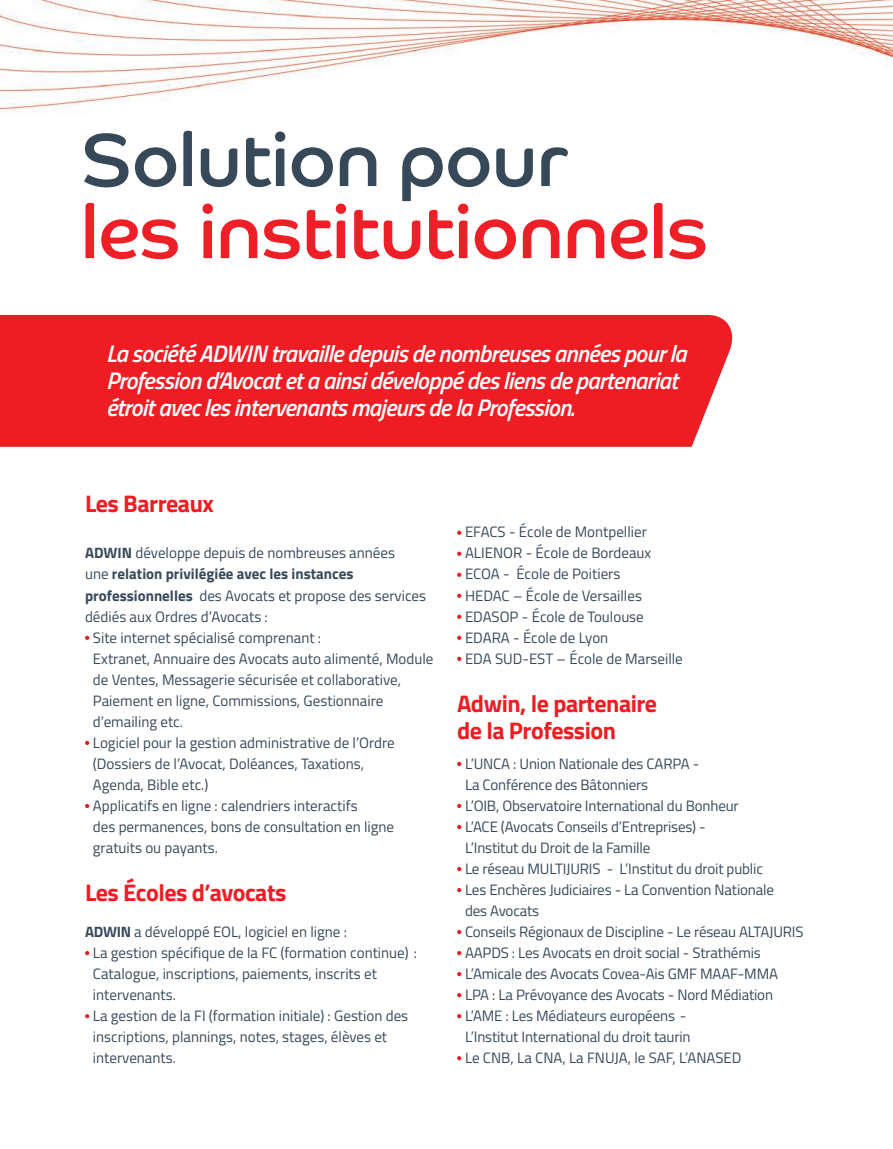
<style>
.page{position:relative;width:893px;height:1149px;background:#fff}
.page>*{position:absolute;margin:0;border:0;box-sizing:border-box;transform-origin:0 0}
.t1{font:75px "Co Headline";letter-spacing:-.005em;color:#ee1f26}
.t2{font:75px "Co Headline";letter-spacing:-.005em;color:#374959}
.t3{font:italic 600 24px/27px "Titillium Web";letter-spacing:-.03em;color:#fff}
.t4{font:700 24px/27px "Titillium Web";letter-spacing:-.02em;color:#ee1d23}
.t5{font:15px/21px "Titillium Web";color:#374959}
.t6{font:700 15px "Titillium Web";color:#374959}
.s1{font-weight:700}
.s2{font-weight:400}
</style>
<div class="page">
<img style="left:0;top:0;width:893px;height:1061px">
<div style="left:0;top:315px;width:737px;height:131px;background:#ee1d23"></div>
<svg style="left:85px;top:635px;width:4px;height:4px"></svg>
<svg style="left:85px;top:740px;width:4px;height:4px"></svg>
<svg style="left:85px;top:803px;width:4px;height:4px"></svg>
<svg style="left:85px;top:950px;width:4px;height:4px"></svg>
<svg style="left:85px;top:1013px;width:4px;height:4px"></svg>
<svg style="left:457px;top:530px;width:4px;height:4px"></svg>
<svg style="left:457px;top:551px;width:4px;height:4px"></svg>
<svg style="left:457px;top:572px;width:4px;height:4px"></svg>
<svg style="left:457px;top:593px;width:4px;height:4px"></svg>
<svg style="left:457px;top:614px;width:4px;height:4px"></svg>
<svg style="left:457px;top:635px;width:4px;height:4px"></svg>
<svg style="left:457px;top:656px;width:4px;height:4px"></svg>
<svg style="left:457px;top:761px;width:4px;height:4px"></svg>
<svg style="left:457px;top:803px;width:4px;height:4px"></svg>
<svg style="left:457px;top:824px;width:4px;height:4px"></svg>
<svg style="left:457px;top:866px;width:4px;height:4px"></svg>
<svg style="left:457px;top:887px;width:4px;height:4px"></svg>
<svg style="left:457px;top:929px;width:4px;height:4px"></svg>
<svg style="left:457px;top:950px;width:4px;height:4px"></svg>
<svg style="left:457px;top:971px;width:4px;height:4px"></svg>
<svg style="left:457px;top:992px;width:4px;height:4px"></svg>
<svg style="left:457px;top:1013px;width:4px;height:4px"></svg>
<svg style="left:457px;top:1055px;width:4px;height:4px"></svg>
<h1 class="t2" style="left:81px;top:116px;width:489px">Solution pour</h1>
<h1 class="t1" style="left:81px;top:188px;width:629px">les institutionnels</h1>
<h2 class="t3" style="left:106px;top:339px;width:582px">La société ADWIN travaille depuis de nombreuses années pour la<br>Profession d’Avocat et a ainsi développé des liens de partenariat étroit avec les intervenants majeurs de la Profession.</h2>
<h2 class="t4" style="left:85px;top:489px;width:130px">Les Barreaux</h2>
<p class="t5" style="left:85px;top:542px;width:311px"><span class="s1">ADWIN</span> développe depuis de nombreuses années</p>
<p class="t6" style="left:85px;top:562px;width:270px"><span class="s2">une</span> relation privilégiée avec les instances</p>
<p class="t5" style="left:85px;top:584px;width:343px"><span class="s1">professionnelles</span> des Avocats et propose des services</p>
<p class="t5" style="left:85px;top:605px;width:184px">dédiés aux Ordres d’Avocats :</p>
<p class="t5" style="left:93px;top:626px;width:230px">Site internet spécialisé comprenant :</p>
<p class="t5" style="left:93px;top:647px;width:342px">Extranet, Annuaire des Avocats auto alimenté, Module</p>
<p class="t5" style="left:93px;top:668px;width:310px">de Ventes, Messagerie sécurisée et collaborative,</p>
<p class="t5" style="left:93px;top:689px;width:292px">Paiement en ligne, Commissions, Gestionnaire</p>
<p class="t5" style="left:93px;top:710px;width:92px">d’emailing etc.</p>
<p class="t5" style="left:93px;top:731px;width:303px">Logiciel pour la gestion administrative de l’Ordre</p>
<p class="t5" style="left:93px;top:752px;width:273px">(Dossiers de l’Avocat, Doléances, Taxations,</p>
<p class="t5" style="left:93px;top:773px;width:117px">Agenda, Bible etc.)</p>
<p class="t5" style="left:93px;top:794px;width:266px">Applicatifs en ligne : calendriers interactifs</p>
<p class="t5" style="left:93px;top:815px;width:303px">des permanences, bons de consultation en ligne</p>
<p class="t5" style="left:93px;top:836px;width:127px">gratuits ou payants.</p>
<h2 class="t4" style="left:85px;top:877px;width:203px">Les Écoles d’avocats</h2>
<p class="t5" style="left:93px;top:920px;width:326px;text-indent:-8px"><span class="s1">ADWIN</span> a développé EOL, logiciel en ligne :<br>La gestion spécifique de la FC (formation continue) :<br>Catalogue, inscriptions, paiements, inscrits et intervenants.<br>La gestion de la FI (formation initiale) : Gestion des inscriptions, plannings, notes, stages, élèves et intervenants.</p>
<p class="t5" style="left:465px;top:521px;width:219px">EFACS - École de Montpellier<br>ALIENOR - École de Bordeaux<br>ECOA - École de Poitiers<br>HEDAC – École de Versailles<br>EDASOP - École de Toulouse<br>EDARA - École de Lyon<br>EDA SUD-EST – École de Marseille</p>
<h2 class="t4" style="left:457px;top:688px;width:202px">Adwin, le partenaire de la Profession</h2>
<p class="t5" style="left:465px;top:752px;width:340px">L’UNCA : Union Nationale des CARPA -<br>La Conférence des Bâtonniers<br>L’OIB, Observatoire International du Bonheur<br>L’ACE (Avocats Conseils d’Entreprises) -<br>L’Institut du Droit de la Famille<br>Le réseau MULTIJURIS - L’Institut du droit public<br>Les Enchères Judiciaires - La Convention Nationale<br>des Avocats<br>Conseils Régionaux de Discipline - Le réseau ALTAJURIS AAPDS : Les Avocats en droit social - Strathémis L’Amicale des Avocats Covea-Ais GMF MAAF-MMA LPA : La Prévoyance des Avocats - Nord Médiation L’AME : Les Médiateurs européens -<br>L’Institut International du droit taurin<br>Le CNB, La CNA, La FNUJA, le SAF, L’ANASED</p>
</div>
